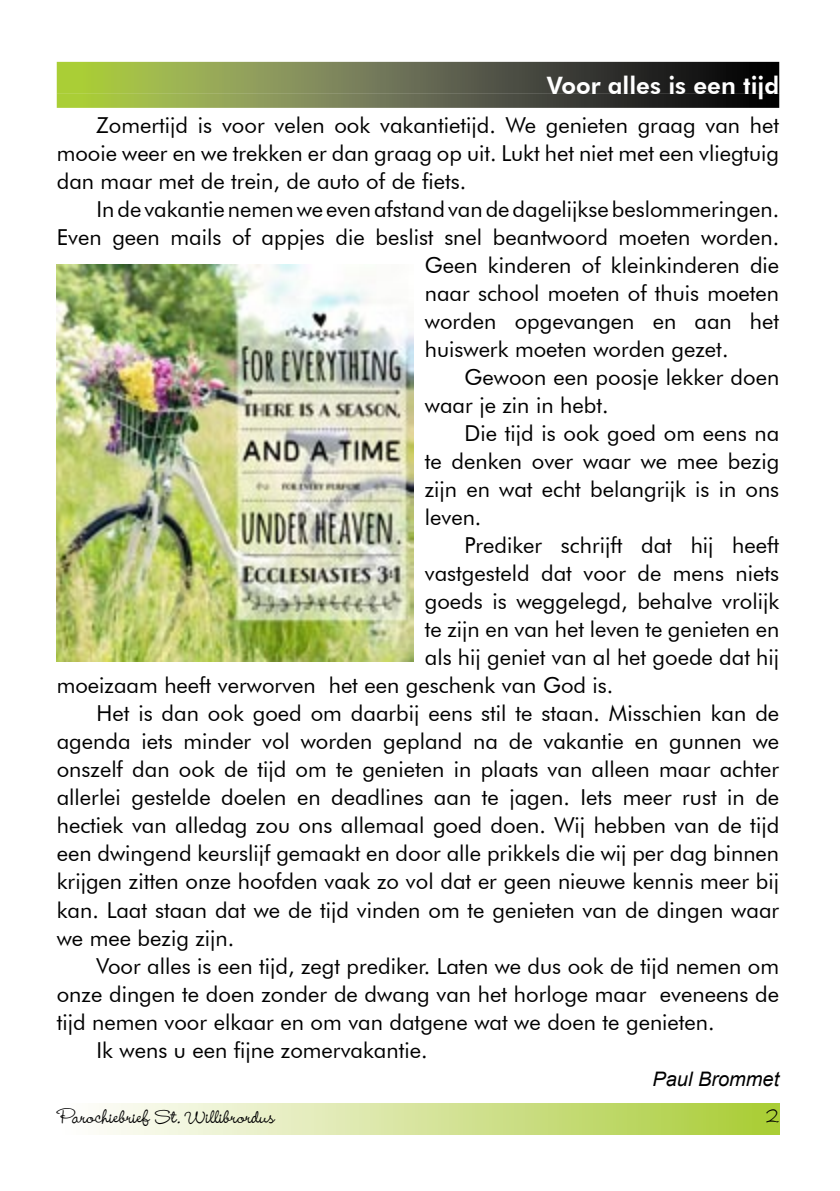
<style>
.page{position:relative;width:840px;height:1191px;background:#fff}
.page>*{position:absolute;margin:0;border:0;box-sizing:border-box;transform-origin:0 0}
.t1{font:500 24px "Wendy";color:#000}
._1_KopLinks{font:800 24px "Futura BT";color:#fff}
._0_Standaard{font:22px/28px "Futura BT";color:#000;text-align:justify}
._4_Auteur{font:italic 20px "Arial";color:#000}
</style>
<div class="page">
<svg style="left:57px;top:62px;width:721px;height:32px;background:#616b40"></svg>
<svg style="left:57px;top:94px;width:721px;height:14px;background:#626b41"></svg>
<img style="left:57px;top:264px;width:356px;height:397px">
<div style="left:59px;top:1104px;width:719px;height:30px;background:linear-gradient(to right,#fffeff,#aacc37)"></div>
<p class="_1_KopLinks" style="left:546px;top:71px;width:234px">Voor alles is een tijd</p>
<p class="_0_Standaard" style="left:57px;top:111px;width:723px;text-indent:40px">Zomertijd is voor velen ook vakantietijd. We genieten graag van het mooie weer en we trekken er dan graag op uit. Lukt het niet met een vliegtuig dan maar met de trein, de auto of de fiets.</p>
<p class="_0_Standaard" style="left:96px;top:195px;width:683px">In de vakantie nemen we even afstand van de dagelijkse beslommeringen.</p>
<p class="_0_Standaard" style="left:57px;top:223px;width:723px">Even geen mails of appjes die beslist snel beantwoord moeten worden.</p>
<p class="_0_Standaard" style="left:424px;top:251px;width:356px">Geen kinderen of kleinkinderen die</p>
<p class="_0_Standaard" style="left:424px;top:279px;width:356px">naar school moeten of thuis moeten</p>
<p class="_0_Standaard" style="left:424px;top:307px;width:356px">worden opgevangen en aan het</p>
<p class="_0_Standaard" style="left:424px;top:335px;width:305px">huiswerk moeten worden gezet.</p>
<p class="_0_Standaard" style="left:424px;top:363px;width:356px;text-indent:40px">Gewoon een poosje lekker doen waar je zin in hebt.</p>
<p class="_0_Standaard" style="left:424px;top:419px;width:356px;text-indent:40px">Die tijd is ook goed om eens na te denken over waar we mee bezig zijn en wat echt belangrijk is in ons leven.</p>
<p class="_0_Standaard" style="left:464px;top:531px;width:316px">Prediker schrijft dat hij heeft</p>
<p class="_0_Standaard" style="left:424px;top:559px;width:356px">vastgesteld dat voor de mens niets</p>
<p class="_0_Standaard" style="left:424px;top:587px;width:356px">goeds is weggelegd, behalve vrolijk</p>
<p class="_0_Standaard" style="left:424px;top:615px;width:356px">te zijn en van het leven te genieten en</p>
<p class="_0_Standaard" style="left:424px;top:643px;width:356px">als hij geniet van al het goede dat hij</p>
<p class="_0_Standaard" style="left:57px;top:671px;width:558px">moeizaam heeft verworven het een geschenk van God is.</p>
<p class="_0_Standaard" style="left:57px;top:699px;width:723px;text-indent:40px">Het is dan ook goed om daarbij eens stil te staan. Misschien kan de agenda iets minder vol worden gepland na de vakantie en gunnen we onszelf dan ook de tijd om te genieten in plaats van alleen maar achter allerlei gestelde doelen en deadlines aan te jagen. Iets meer rust in de hectiek van alledag zou ons allemaal goed doen. Wij hebben van de tijd een dwingend keurslijf gemaakt en door alle prikkels die wij per dag binnen krijgen zitten onze hoofden vaak zo vol dat er geen nieuwe kennis meer bij kan. Laat staan dat we de tijd vinden om te genieten van de dingen waar we mee bezig zijn.</p>
<p class="_0_Standaard" style="left:57px;top:951px;width:723px;text-indent:40px">Voor alles is een tijd, zegt prediker. Laten we dus ook de tijd nemen om onze dingen te doen zonder de dwang van het horloge maar eveneens de tijd nemen voor elkaar en om van datgene wat we doen te genieten.</p>
<p class="_0_Standaard" style="left:96px;top:1035px;width:332px">Ik wens u een fijne zomervakantie.</p>
<p class="_4_Auteur" style="left:652px;top:1065px;width:128px">Paul Brommet</p>
<p class="t1" style="left:59px;top:1103px;width:217px">Parochiebrief St. Willibrordus</p>
<p class="t1" style="left:765px;top:1102px;width:15px">2</p>
</div>
